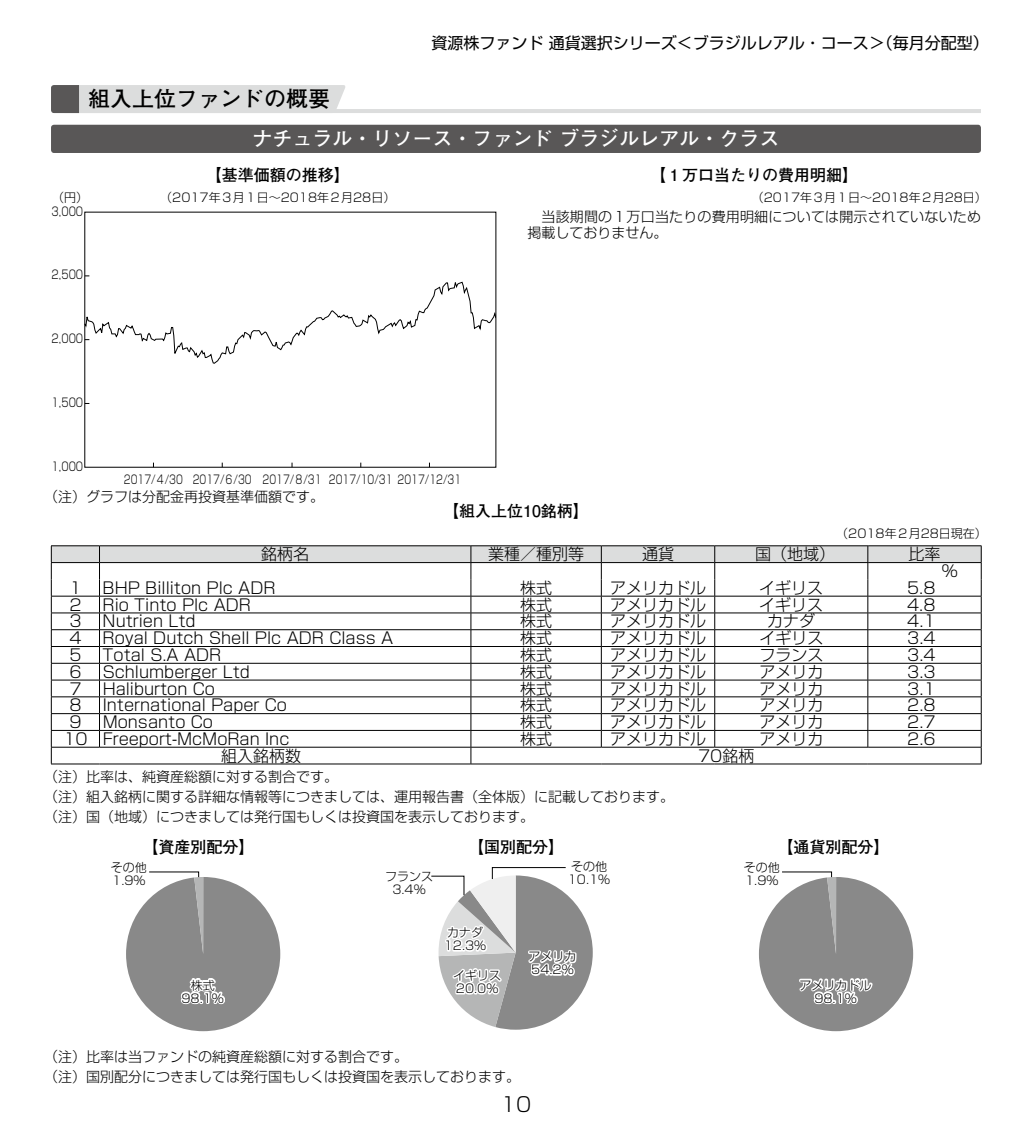
<style>
.page{position:relative;width:1032px;height:1134px;background:#fff}
.page>*{position:absolute;margin:0;border:0;box-sizing:border-box;transform-origin:0 0}
.t1{font:700 22px "Futo Go B101 Pr 6";color:#000}
.t2{font:700 20px "Futo Go B101 Pro";color:#fff}
.t3{font:300 20px "Shin Go Pr 6";color:#000}
.t4{font:300 16px "Shin Go Pr 6";color:#000}
.t5{font:700 16px "Futo Go B101 Pr 6";color:#000}
.t6{font:16px "Shin Go Pro";color:#000}
.t7{font:300 14px/20px "Shin Go Pr 6";color:#000}
.t8{font:300 12px/13px "Shin Go Pr 6";color:#000}
.t9{font:300 12px "Shin Go Pr 6";color:#000;scale:.75 1}
.t10{font:300 12px "Shin Go Pr 6";color:#000;scale:.8 1}
</style>
<div class="page">
<hr style="left:65px;top:109px;width:916px;height:4px;background:#dcdddd">
<svg style="left:51px;top:85px;width:294px;height:28px"></svg>
<div style="left:51px;top:125px;width:930px;height:28px;background:#595757;border-radius:3px"></div>
<svg style="left:86px;top:276px;width:408px;height:88px"></svg>
<hr style="left:868px;top:545px;width:113px;height:1px;background:#000">
<hr style="left:51px;top:545px;width:48px;height:1px;background:#000">
<hr style="left:99px;top:545px;width:372px;height:1px;background:#000">
<hr style="left:471px;top:545px;width:130px;height:1px;background:#000">
<hr style="left:601px;top:545px;width:114px;height:1px;background:#000">
<hr style="left:715px;top:545px;width:153px;height:1px;background:#000">
<svg style="left:51px;top:546px;width:931px;height:218px"></svg>
<hr style="left:601px;top:747px;width:114px;height:1px;background:#000">
<hr style="left:715px;top:747px;width:153px;height:1px;background:#000">
<hr style="left:51px;top:764px;width:48px;height:1px;background:#000">
<hr style="left:99px;top:764px;width:372px;height:1px;background:#000">
<hr style="left:471px;top:764px;width:130px;height:1px;background:#000">
<hr style="left:601px;top:764px;width:114px;height:1px;background:#000">
<hr style="left:715px;top:764px;width:153px;height:1px;background:#000">
<hr style="left:868px;top:764px;width:113px;height:1px;background:#000">
<svg style="left:126px;top:871px;width:154px;height:160px"></svg>
<svg style="left:759px;top:871px;width:154px;height:160px"></svg>
<svg style="left:431px;top:867px;width:162px;height:163px"></svg>
<p class="t6" style="left:431px;top:30px;width:559px">資源株ファンド 通貨選択シリーズ＜ブラジルレアル・コース＞（毎月分配型）</p>
<h1 class="t1" style="left:88px;top:81px;width:244px">組入上位ファンドの概要</h1>
<p class="t2" style="left:253px;top:123px;width:528px">ナチュラル・リソース・ファンド ブラジルレアル・クラス</p>
<p class="t5" style="left:206px;top:162px;width:145px">【基準価額の推移】</p>
<p class="t5" style="left:650px;top:162px;width:209px">【１万口当たりの費用明細】</p>
<p class="t8" style="left:752px;top:190px;width:237px">（2017年３月１日～2018年２月28日）</p>
<p class="t7" style="left:527px;top:208px;width:455px;line-height:15.4px">　当該期間の１万口当たりの費用明細については開示されていないため掲載しておりません。</p>
<p class="t8" style="left:52px;top:190px;width:37px">（円）</p>
<p class="t8" style="left:160px;top:190px;width:237px">（2017年３月１日～2018年２月28日）</p>
<p class="t10" style="left:52px;top:201px;width:41px">3,000</p>
<p class="t10" style="left:52px;top:265px;width:41px">2,500</p>
<p class="t10" style="left:52px;top:329px;width:41px">2,000</p>
<p class="t10" style="left:52px;top:392px;width:41px">1,500</p>
<p class="t10" style="left:52px;top:456px;width:41px">1,000</p>
<p class="t9" style="left:124px;top:469px;width:451px">2017/４/30 2017/６/30 2017/８/31 2017/10/31 2017/12/31</p>
<p class="t7" style="left:51px;top:485px;width:275px">（注）グラフは分配金再投資基準価額です。</p>
<p class="t5" style="left:443px;top:499px;width:147px">【組入上位10銘柄】</p>
<p class="t8" style="left:836px;top:526px;width:152px">（2018年２月28日現在）</p>
<p class="t4" style="left:261px;top:541px;width:49px">銘柄名</p>
<p class="t4" style="left:488px;top:541px;width:97px">業種／種別等</p>
<p class="t4" style="left:642px;top:541px;width:33px">通貨</p>
<p class="t4" style="left:755px;top:541px;width:81px">国（地域）</p>
<p class="t4" style="left:908px;top:541px;width:33px">比率</p>
<p class="t4" style="left:942px;top:558px;width:17px">％</p>
<p class="t4" style="left:69px;top:574px;width:14px">1</p>
<p class="t4" style="left:103px;top:574px;width:174px">BHP Billiton Plc ADR</p>
<p class="t4" style="left:520px;top:574px;width:33px">株式</p>
<p class="t4" style="left:610px;top:574px;width:97px">アメリカドル</p>
<p class="t4" style="left:759px;top:574px;width:65px">イギリス</p>
<p class="t4" style="left:907px;top:574px;width:30px">5.8</p>
<p class="t4" style="left:69px;top:591px;width:14px">2</p>
<p class="t4" style="left:103px;top:591px;width:150px">Rio Tinto Plc ADR</p>
<p class="t4" style="left:520px;top:591px;width:33px">株式</p>
<p class="t4" style="left:610px;top:591px;width:97px">アメリカドル</p>
<p class="t4" style="left:759px;top:591px;width:65px">イギリス</p>
<p class="t4" style="left:907px;top:591px;width:30px">4.8</p>
<p class="t4" style="left:69px;top:608px;width:14px">3</p>
<p class="t4" style="left:103px;top:608px;width:95px">Nutrien Ltd</p>
<p class="t4" style="left:520px;top:608px;width:33px">株式</p>
<p class="t4" style="left:610px;top:608px;width:97px">アメリカドル</p>
<p class="t4" style="left:767px;top:608px;width:49px">カナダ</p>
<p class="t4" style="left:907px;top:608px;width:30px">4.1</p>
<p class="t4" style="left:69px;top:625px;width:14px">4</p>
<p class="t4" style="left:103px;top:625px;width:292px">Royal Dutch Shell Plc ADR Class A</p>
<p class="t4" style="left:520px;top:625px;width:33px">株式</p>
<p class="t4" style="left:610px;top:625px;width:97px">アメリカドル</p>
<p class="t4" style="left:759px;top:625px;width:65px">イギリス</p>
<p class="t4" style="left:907px;top:625px;width:30px">3.4</p>
<p class="t4" style="left:69px;top:642px;width:14px">5</p>
<p class="t4" style="left:103px;top:642px;width:120px">Total S.A ADR</p>
<p class="t4" style="left:520px;top:642px;width:33px">株式</p>
<p class="t4" style="left:610px;top:642px;width:97px">アメリカドル</p>
<p class="t4" style="left:759px;top:642px;width:65px">フランス</p>
<p class="t4" style="left:907px;top:642px;width:30px">3.4</p>
<p class="t4" style="left:69px;top:658px;width:14px">6</p>
<p class="t4" style="left:103px;top:658px;width:149px">Schlumberger Ltd</p>
<p class="t4" style="left:520px;top:658px;width:33px">株式</p>
<p class="t4" style="left:610px;top:658px;width:97px">アメリカドル</p>
<p class="t4" style="left:759px;top:658px;width:65px">アメリカ</p>
<p class="t4" style="left:907px;top:658px;width:30px">3.3</p>
<p class="t4" style="left:69px;top:675px;width:14px">7</p>
<p class="t4" style="left:103px;top:675px;width:114px">Haliburton Co</p>
<p class="t4" style="left:520px;top:675px;width:33px">株式</p>
<p class="t4" style="left:610px;top:675px;width:97px">アメリカドル</p>
<p class="t4" style="left:759px;top:675px;width:65px">アメリカ</p>
<p class="t4" style="left:907px;top:675px;width:30px">3.1</p>
<p class="t4" style="left:69px;top:692px;width:14px">8</p>
<p class="t4" style="left:103px;top:692px;width:186px">International Paper Co</p>
<p class="t4" style="left:520px;top:692px;width:33px">株式</p>
<p class="t4" style="left:610px;top:692px;width:97px">アメリカドル</p>
<p class="t4" style="left:759px;top:692px;width:65px">アメリカ</p>
<p class="t4" style="left:907px;top:692px;width:30px">2.8</p>
<p class="t4" style="left:69px;top:709px;width:14px">9</p>
<p class="t4" style="left:103px;top:709px;width:112px">Monsanto Co</p>
<p class="t4" style="left:520px;top:709px;width:33px">株式</p>
<p class="t4" style="left:610px;top:709px;width:97px">アメリカドル</p>
<p class="t4" style="left:759px;top:709px;width:65px">アメリカ</p>
<p class="t4" style="left:907px;top:709px;width:30px">2.7</p>
<p class="t4" style="left:63px;top:726px;width:228px">10 Freeport-McMoRan Inc</p>
<p class="t4" style="left:520px;top:726px;width:33px">株式</p>
<p class="t4" style="left:610px;top:726px;width:97px">アメリカドル</p>
<p class="t4" style="left:759px;top:726px;width:65px">アメリカ</p>
<p class="t4" style="left:907px;top:726px;width:30px">2.6</p>
<p class="t4" style="left:221px;top:742px;width:81px">組入銘柄数</p>
<p class="t4" style="left:698px;top:742px;width:58px">70銘柄</p>
<p class="t7" style="left:51px;top:766px;width:625px">（注）比率は、純資産総額に対する割合です。<br>（注）組入銘柄に関する詳細な情報等につきましては、運用報告書（全体版）に記載しております。（注）国（地域）につきましては発行国もしくは投資国を表示しております。</p>
<p class="t5" style="left:142px;top:834px;width:113px">【資産別配分】</p>
<p class="t5" style="left:468px;top:834px;width:97px">【国別配分】</p>
<p class="t8" style="left:111px;top:860px;width:37px">その他<br>1.9%</p>
<p class="t8" style="left:385px;top:869px;width:49px;text-align:center">フランス<br>3.4%</p>
<p class="t8" style="left:568px;top:859px;width:44px">その他<br>10.1%</p>
<p class="t8" style="left:444px;top:925px;width:44px">カナダ<br>12.3%</p>
<p class="t8" style="left:528px;top:949px;width:49px">アメリカ</p>
<p class="t8" style="left:181px;top:977px;width:44px;text-align:center">株式<br>98.1%</p>
<p class="t8" style="left:453px;top:968px;width:49px">イギリス</p>
<p class="t8" style="left:456px;top:981px;width:44px">20.0%</p>
<p class="t8" style="left:531px;top:962px;width:44px">54.2%</p>
<p class="t7" style="left:51px;top:1046px;width:471px">（注）比率は当ファンドの純資産総額に対する割合です。<br>（注）国別配分につきましては発行国もしくは投資国を表示しております。</p>
<p class="t3" style="left:501px;top:1088px;width:32px">10</p>
<p class="t8" style="left:744px;top:860px;width:37px">その他<br>1.9%</p>
<p class="t5" style="left:777px;top:834px;width:113px">【通貨別配分】</p>
<p class="t8" style="left:799px;top:977px;width:73px;text-align:center">アメリカドル<br>98.1%</p>
</div>
